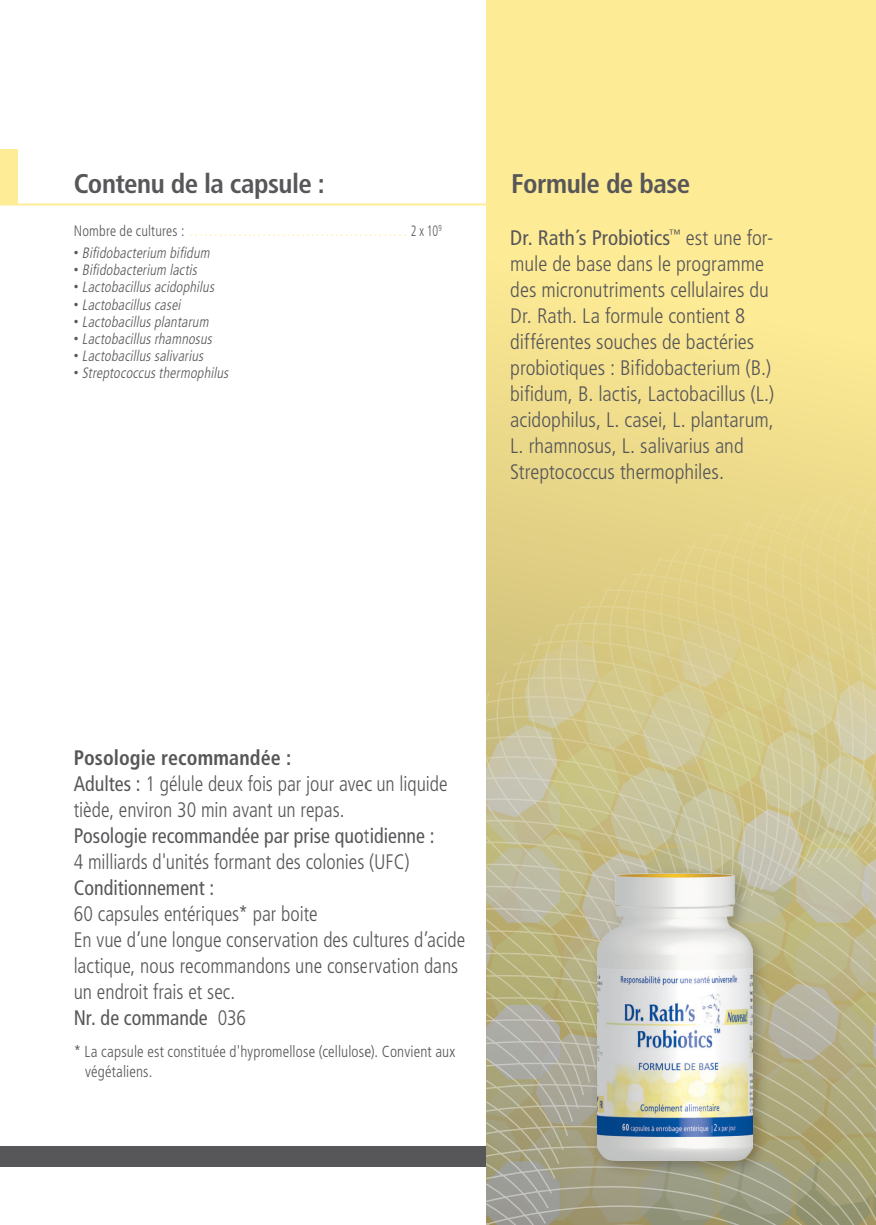
<style>
.page{position:relative;width:876px;height:1225px;background:#fff}
.page>*{position:absolute;margin:0;border:0;box-sizing:border-box;transform-origin:0 0}
.t1{font:700 condensed 27px "Frutiger LT";letter-spacing:-.02em;color:#575659}
.t2{font:300 condensed 21px/26px "Frutiger LT";color:#575659}
.t3{font:300 condensed 21px/26px "Frutiger LT";color:#575659;scale:.95 1}
.t4{font:condensed 21px "Frutiger LT";color:#575659;scale:.95 1}
.t5{font:300 condensed 16px/20px "Frutiger LT";letter-spacing:.01em;color:#575659;scale:.95 1}
.t6{font:italic 300 condensed 15px "Frutiger LT";color:#575659;scale:.95 1}
.t7{font:300 condensed 15px "Frutiger LT";letter-spacing:.015em;color:#ffec96;scale:.95 1}
.s1{color:#575659}
.s2{font-style:normal;font-size:10px}
.s3{font-weight:400}
.s4{font-weight:700}
</style>
<div class="page">
<div style="left:0;top:1146px;width:876px;height:21px;background:#575659"></div>
<div style="left:486px;top:1px;width:390px;height:1224px;background:linear-gradient(to right,#f9e692,#fce994)"></div>
<svg style="left:486px;top:468px;width:390px;height:757px;background:#c9c08c"></svg>
<hr style="left:0;top:203px;width:866px;height:2px;background:#ffec96">
<div style="left:590px;top:866px;width:180px;height:312px;background:#231f20;opacity:.3"></div>
<img style="left:597px;top:873px;width:155px;height:287px">
<div style="left:0;top:149px;width:17px;height:56px;background:#ffec96"></div>
<p class="t1" style="left:74px;top:168px;width:253px">Contenu de la capsule :</p>
<p class="t7" style="left:74px;top:222px;width:389px"><span class="s1">Nombre de cultures :</span> ............................................. <span class="s1">2 x 10</span><sup>9</sup></p>
<p class="t6" style="left:74px;top:245px;width:148px"><span class="s2">•</span> Bifidobacterium bifidum</p>
<p class="t6" style="left:74px;top:262px;width:134px"><span class="s2">•</span> Bifidobacterium lactis</p>
<p class="t6" style="left:74px;top:279px;width:152px"><span class="s2">•</span> Lactobacillusacidophilus</p>
<p class="t6" style="left:74px;top:296px;width:117px"><span class="s2">•</span> Lactobacilluscasei</p>
<p class="t6" style="left:74px;top:313px;width:147px"><span class="s2">•</span> Lactobacillusplantarum</p>
<p class="t6" style="left:74px;top:330px;width:150px"><span class="s2">•</span> Lactobacillusrhamnosus</p>
<p class="t6" style="left:74px;top:347px;width:141px"><span class="s2">•</span> Lactobacillussalivarius</p>
<p class="t6" style="left:74px;top:364px;width:167px"><span class="s2">•</span> Streptococcusthermophilus</p>
<p class="t1" style="left:511px;top:168px;width:181px">Formule de base</p>
<p class="t2" style="left:510px;top:225px;width:265px"><span class="s3">Dr. Rath´s Probiotics</span><sup>™</sup> est une for&shy;mule de base dans le programme des micronutriments cellulaires du Dr. Rath. La formule contient 8 différentes souches de bactéries probiotiques : Bifidobacterium (B.) bifidum, B. lactis, Lactobacillus (L.) acidophilus, L. casei, L. plantarum, L. rhamnosus, L. salivarius and Streptococcus thermophiles.</p>
<p class="t3" style="left:74px;top:745px;width:395px"><span class="s4">Posologie recommandée :<br></span><span class="s3">Adultes :</span> 1 gélule deux fois par jour avec un liquide tiède, environ 30 min avant un repas.</p>
<p class="t4" style="left:74px;top:823px;width:381px">Posologie recommandée par prise quotidienne :</p>
<p class="t3" style="left:74px;top:849px;width:355px">4 milliards d'unités formant des colonies (UFC)</p>
<p class="t4" style="left:74px;top:875px;width:150px">Conditionnement :</p>
<p class="t3" style="left:74px;top:901px;width:414px">60 capsules entériques* par boite<br>En vue d’une longue conservation des cultures d’acide lactique, nous recommandons une conservation dans un endroit frais et sec.<br><span class="s3">Nr. de commande</span> 036</p>
<p class="t5" style="left:85px;top:1041px;width:391px;text-indent:-11px">* La capsule est constituée d'hypromellose (cellulose). Convient aux végétaliens.</p>
</div>
